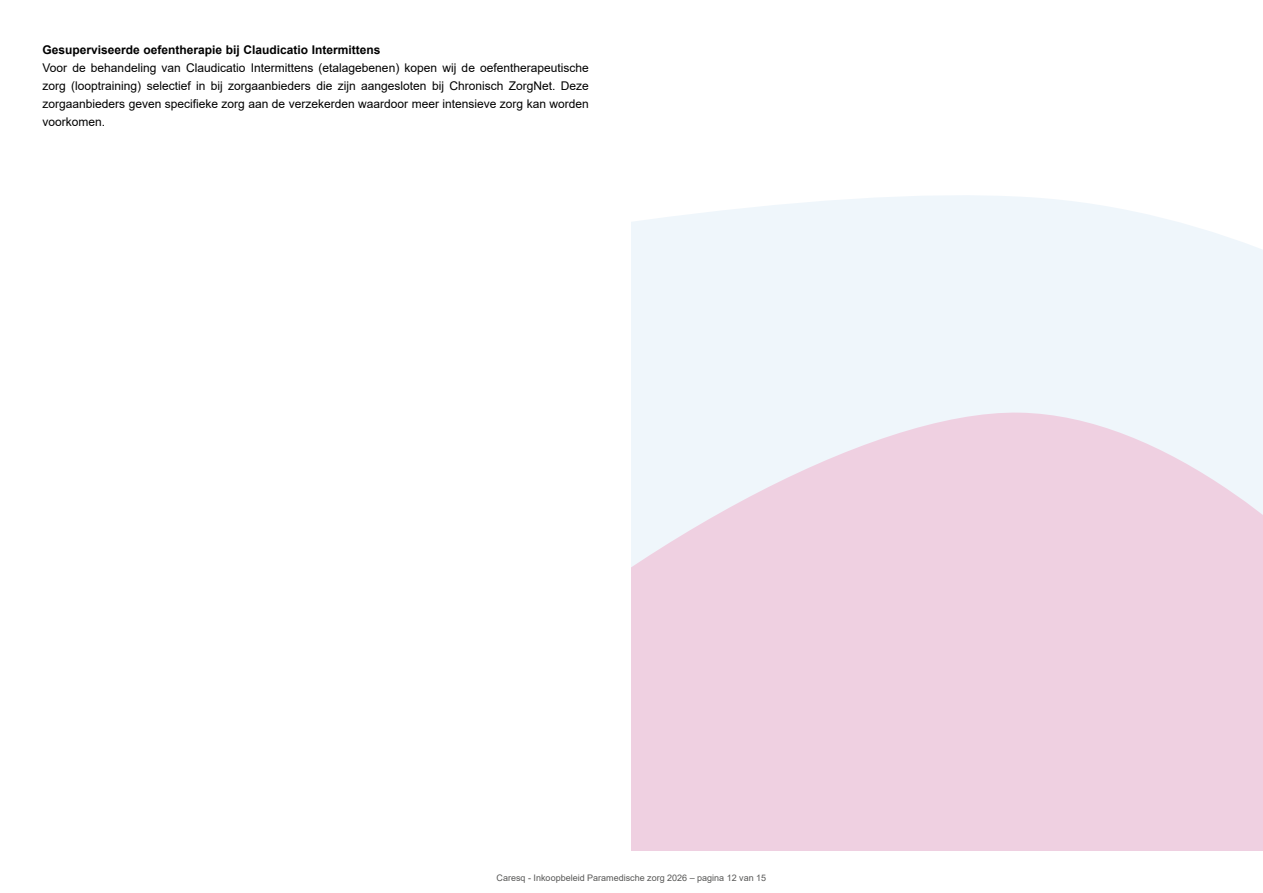
<style>
.page{position:relative;width:1263px;height:893px;background:#fff}
.page>*{position:absolute;margin:0;border:0;box-sizing:border-box;transform-origin:0 0}
.t1{font:12px/18px "Arial";color:#000;text-align:justify}
.t2{font:700 12px "Arial";color:#000}
.t3{font:9px "Arial";color:#575756}
</style>
<div class="page">
<div style="left:631px;top:195px;width:632px;height:212px;background:#eff6fb"></div>
<svg style="left:631px;top:407px;width:632px;height:443px;background:#efd4e4"></svg>
<p class="t2" style="left:43px;top:41px;width:340px">Gesuperviseerde oefentherapie bij Claudicatio Intermittens</p>
<p class="t1" style="left:42px;top:59px;width:548px">Voor de behandeling van Claudicatio Intermittens (etalagebenen) kopen wij de oefentherapeutische zorg (looptraining) selectief in bij zorgaanbieders die zijn aangesloten bij Chronisch ZorgNet. Deze zorgaanbieders geven specifieke zorg aan de verzekerden waardoor meer intensieve zorg kan worden voorkomen.</p>
<p class="t3" style="left:497px;top:872px;width:271px">Caresq - Inkoopbeleid Paramedische zorg 2026 – pagina 12 van 15</p>
</div>
